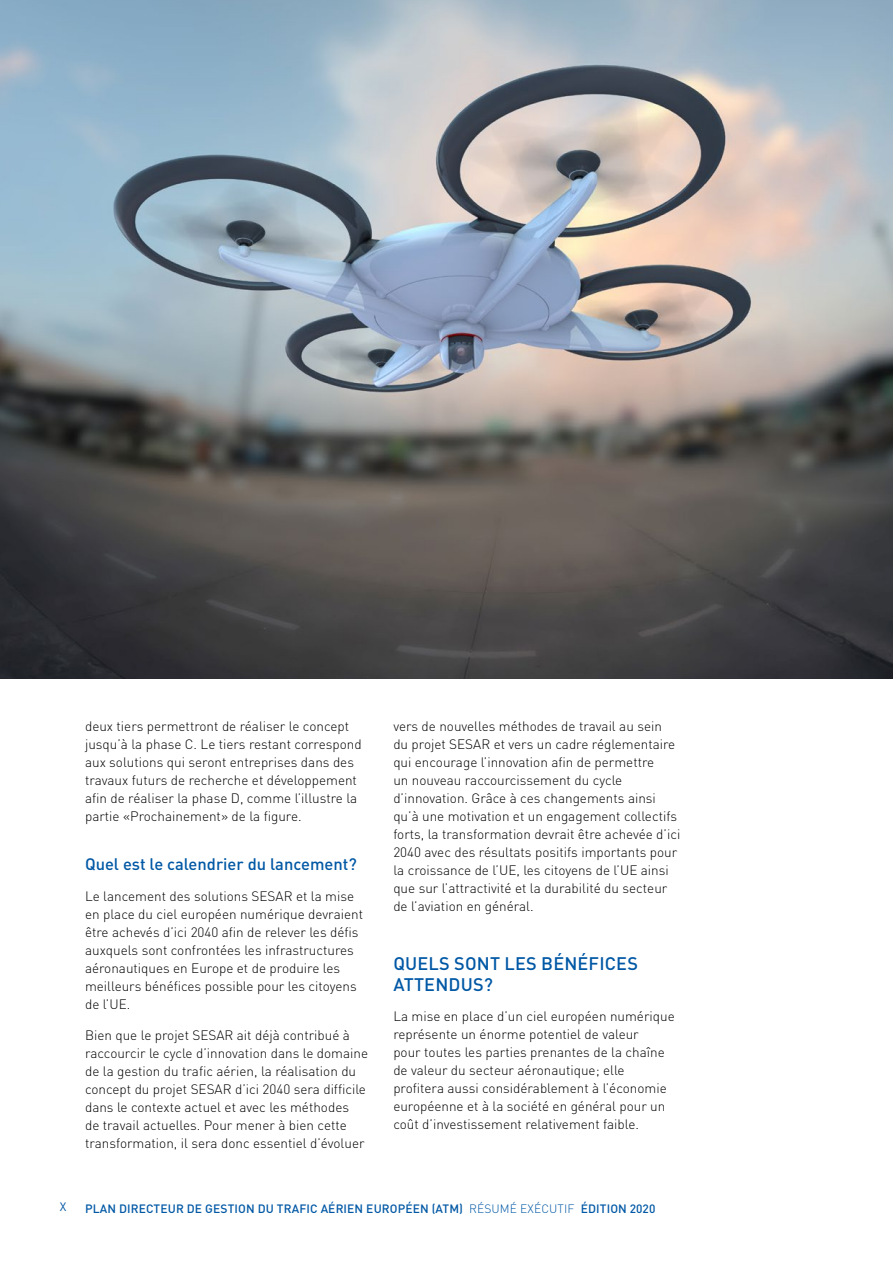
<style>
.page{position:relative;width:893px;height:1263px;background:#fff}
.page>*{position:absolute;margin:0;border:0;box-sizing:border-box;transform-origin:0 0}
.Header2{font:500 18px/21px "DIN Pro";letter-spacing:.01em;color:#0058a5}
.Header3{font:500 16.5px "DIN Pro";color:#0058a5}
.Body{font:300 13.5px/18px "DIN Pro";color:#000}
.RunningStyle1{font:500 12px "DIN Pro";letter-spacing:.01em;color:#0058a5}
.t1{font:12px "DIN Pro";color:#0058a5}
.s1{font-weight:300}
</style>
<div class="page">
<img style="left:0;top:0;width:893px;height:678px">
<p class="Body" style="left:85px;top:716px;width:278px">deux tiers permettront de réaliser le concept jusqu’à la phase C. Le tiers restant correspond aux solutions qui seront entreprises dans des travaux futurs de recherche et développement afin de réaliser la phase D, comme l’illustre la partie «Prochainement» de la figure.</p>
<p class="Header3" style="left:85px;top:852px;width:273px">Quel est le calendrier du lancement?</p>
<p class="Body" style="left:85px;top:886px;width:279px">Le lancement des solutions SESAR et la mise en place du ciel européen numérique devraient être achevés d’ici 2040 afin de relever les défis auxquels sont confrontées les infrastructures aéronautiques en Europe et de produire les meilleurs bénéfices possible pour les citoyens de l’UE.</p>
<p class="Body" style="left:85px;top:1025px;width:285px">Bien que le projet SESAR ait déjà contribué à raccourcir le cycle d’innovation dans le domaine de la gestion du trafic aérien, la réalisation du concept du projet SESAR d’ici 2040 sera difficile dans le contexte actuel et avec les méthodes<br>de travail actuelles. Pour mener à bien cette transformation, il sera donc essentiel d’évoluer</p>
<p class="Body" style="left:393px;top:716px;width:289px">vers de nouvelles méthodes de travail au sein<br>du projet SESAR et vers un cadre réglementaire qui encourage l’innovation afin de permettre<br>un nouveau raccourcissement du cycle d’innovation. Grâce à ces changements ainsi qu’à une motivation et un engagement collectifs forts, la transformation devrait être achevée d’ici 2040 avec des résultats positifs importants pour la croissance de l’UE, les citoyens de l’UE ainsi que sur l’attractivité et la durabilité du secteur de l’aviation en général.</p>
<p class="Header2" style="left:393px;top:952px;width:246px">QUELS SONT LES BÉNÉFICES<br>ATTENDUS?</p>
<p class="Body" style="left:393px;top:1006px;width:283px">La mise en place d’un ciel européen numérique représente un énorme potentiel de valeur<br>pour toutes les parties prenantes de la chaîne de valeur du secteur aéronautique; elle profitera aussi considérablement à l’économie européenne et à la société en général pour un coût d’investissement relativement faible.</p>
<p class="t1" style="left:60px;top:1199px;width:8px">x</p>
<p class="RunningStyle1" style="left:85px;top:1200px;width:572px">PLAN DIRECTEUR DE GESTION DU TRAFIC AÉRIEN EUROPÉEN (ATM) <span class="s1">RÉSUMÉ EXÉCUTIF</span> ÉDITION 2020</p>
</div>
